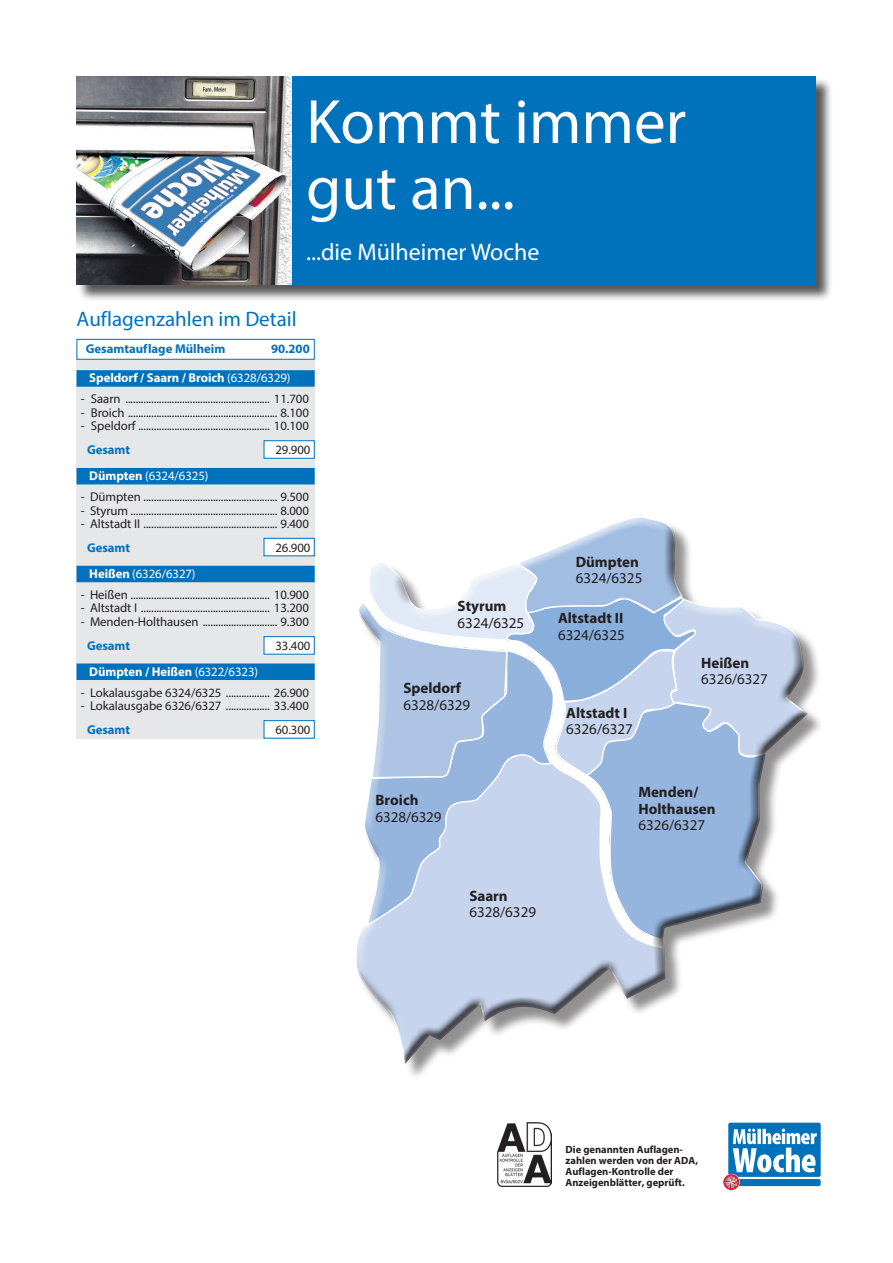
<style>
.page{position:relative;width:893px;height:1263px;background:#fff}
.page>*{position:absolute;margin:0;border:0;box-sizing:border-box;transform-origin:0 0}
.t1{font:63px "Myriad Pro";color:#fff}
.t2{font:24px "Myriad Pro";color:#fff}
.t3{font:21px "Myriad Pro";color:#0072bc}
.t4{font:15px "Myriad Pro";color:#231f20}
.t5{font:700 15px "Myriad Pro";color:#231f20}
.t6{font:12.75px "Myriad Pro";letter-spacing:-.005em;color:#231f20}
.t7{font:700 12.75px "Myriad Pro";letter-spacing:-.005em;color:#fff}
.Paragraph_Style_1{font:700 12.75px "Myriad Pro";letter-spacing:-.005em;color:#0072bc}
.t8{font:12.75px "Myriad Pro";letter-spacing:-.005em;color:#fff}
.t9{font:700 10.5px/11.2px "Myriad Pro";color:#231f20}
.s1{font-weight:400}
.s2{font-weight:700}
</style>
<div class="page">
<div style="left:355px;top:522px;width:453px;height:543px;background:#231f20;opacity:.75"></div>
<div style="left:77px;top:77px;width:756px;height:224px;background:#231f20;opacity:.75"></div>
<div style="left:77px;top:77px;width:739px;height:208px;background:#0072bc"></div>
<img style="left:77px;top:77px;width:214px;height:208px">
<div style="left:77px;top:349px;width:238px;height:389px;background:#e6e7e9"></div>
<div style="left:264px;top:440px;width:51px;height:19px;background:#fff;border:1px solid #0072bc"></div>
<div style="left:264px;top:538px;width:51px;height:18px;background:#fff;border:1px solid #0072bc"></div>
<div style="left:264px;top:636px;width:51px;height:18px;background:#fff;border:1px solid #0072bc"></div>
<div style="left:264px;top:720px;width:51px;height:18px;background:#fff;border:1px solid #0072bc"></div>
<div style="left:77px;top:370px;width:238px;height:17px;background:#0072bc"></div>
<div style="left:77px;top:468px;width:238px;height:16px;background:#0072bc"></div>
<div style="left:77px;top:566px;width:238px;height:16px;background:#0072bc"></div>
<div style="left:77px;top:663px;width:238px;height:17px;background:#0072bc"></div>
<div style="left:77px;top:339px;width:237px;height:20px;background:#fff"></div>
<div style="left:77px;top:339px;width:238px;height:21px;border:1px solid #0072bc"></div>
<div style="left:728px;top:1179px;width:93px;height:7px;background:#0072bc;border-radius:2px"></div>
<div style="left:728px;top:1123px;width:93px;height:54px;background:#0072bc;border-radius:2px"></div>
<svg style="left:723px;top:1128px;width:94px;height:63px"></svg>
<img style="left:497px;top:1123px;width:55px;height:63px">
<p class="t1" style="left:306px;top:83px;width:382px">Kommt immer</p>
<p class="t1" style="left:306px;top:149px;width:210px">gut an...</p>
<p class="t2" style="left:306px;top:237px;width:235px">...die Mülheimer Woche</p>
<p class="t3" style="left:77px;top:306px;width:222px">Auflagenzahlen im Detail</p>
<p class="Paragraph_Style_1" style="left:86px;top:341px;width:141px">Gesamtauflage Mülheim</p>
<p class="Paragraph_Style_1" style="left:271px;top:341px;width:40px">90.200</p>
<p class="t7" style="left:89px;top:370px;width:203px">Speldorf / Saarn / Broich <span class="s1">(6328/6329)</span></p>
<p class="t6" style="left:81px;top:391px;width:230px">- Saarn ........................................................ 11.700</p>
<p class="t6" style="left:81px;top:405px;width:230px">- Broich .......................................................... 8.100</p>
<p class="t6" style="left:81px;top:418px;width:230px">- Speldorf ................................................... 10.100</p>
<p class="Paragraph_Style_1" style="left:87px;top:441px;width:45px">Gesamt</p>
<p class="t6" style="left:275px;top:442px;width:37px">29.900</p>
<p class="t8" style="left:89px;top:468px;width:121px"><span class="s2">Dümpten</span> (6324/6325)</p>
<p class="t6" style="left:81px;top:489px;width:230px">- Dümpten .................................................... 9.500</p>
<p class="t6" style="left:81px;top:503px;width:230px">- Styrum ......................................................... 8.000</p>
<p class="t6" style="left:81px;top:516px;width:230px">- Altstadt II .................................................... 9.400</p>
<p class="Paragraph_Style_1" style="left:87px;top:539px;width:45px">Gesamt</p>
<p class="t6" style="left:275px;top:540px;width:37px">26.900</p>
<p class="t8" style="left:89px;top:566px;width:108px"><span class="s2">Heißen</span> (6326/6327)</p>
<p class="t6" style="left:81px;top:587px;width:230px">- Heißen ...................................................... 10.900</p>
<p class="t6" style="left:81px;top:600px;width:230px">- Altstadt I .................................................. 13.200</p>
<p class="t6" style="left:81px;top:614px;width:230px">- Menden-Holthausen ............................. 9.300</p>
<p class="Paragraph_Style_1" style="left:87px;top:637px;width:45px">Gesamt</p>
<p class="t6" style="left:275px;top:637px;width:37px">33.400</p>
<p class="t7" style="left:89px;top:663px;width:170px">Dümpten / Heißen <span class="s1">(6322/6323)</span></p>
<p class="t6" style="left:81px;top:685px;width:230px">- Lokalausgabe 6324/6325 ................. 26.900</p>
<p class="t6" style="left:81px;top:698px;width:230px">- Lokalausgabe 6326/6327 ................. 33.400</p>
<p class="Paragraph_Style_1" style="left:87px;top:721px;width:45px">Gesamt</p>
<p class="t6" style="left:275px;top:722px;width:37px">60.300</p>
<p class="t5" style="left:458px;top:596px;width:50px">Styrum</p>
<p class="t4" style="left:458px;top:613px;width:68px">6324/6325</p>
<p class="t5" style="left:403px;top:678px;width:59px">Speldorf</p>
<p class="t4" style="left:403px;top:695px;width:68px">6328/6329</p>
<p class="t5" style="left:376px;top:790px;width:45px">Broich</p>
<p class="t4" style="left:376px;top:807px;width:68px">6328/6329</p>
<p class="t5" style="left:576px;top:552px;width:65px">Dümpten</p>
<p class="t4" style="left:576px;top:569px;width:68px">6324/6325</p>
<p class="t5" style="left:558px;top:608px;width:67px">Altstadt II</p>
<p class="t4" style="left:558px;top:625px;width:68px">6324/6325</p>
<p class="t5" style="left:566px;top:703px;width:63px">Altstadt I</p>
<p class="t4" style="left:566px;top:720px;width:68px">6326/6327</p>
<p class="t5" style="left:701px;top:653px;width:50px">Heißen</p>
<p class="t4" style="left:701px;top:670px;width:68px">6326/6327</p>
<p class="t5" style="left:638px;top:782px;width:62px">Menden/</p>
<p class="t5" style="left:638px;top:799px;width:79px">Holthausen</p>
<p class="t4" style="left:638px;top:816px;width:68px">6326/6327</p>
<p class="t5" style="left:469px;top:886px;width:40px">Saarn</p>
<p class="t4" style="left:469px;top:903px;width:68px">6328/6329</p>
<p class="t9" style="left:566px;top:1143px;width:134px">Die genannten Auflagen&shy;zahlen werden von der ADA,<br>Auflagen-Kontrolle der<br>Anzeigenblätter, geprüft.</p>
</div>
